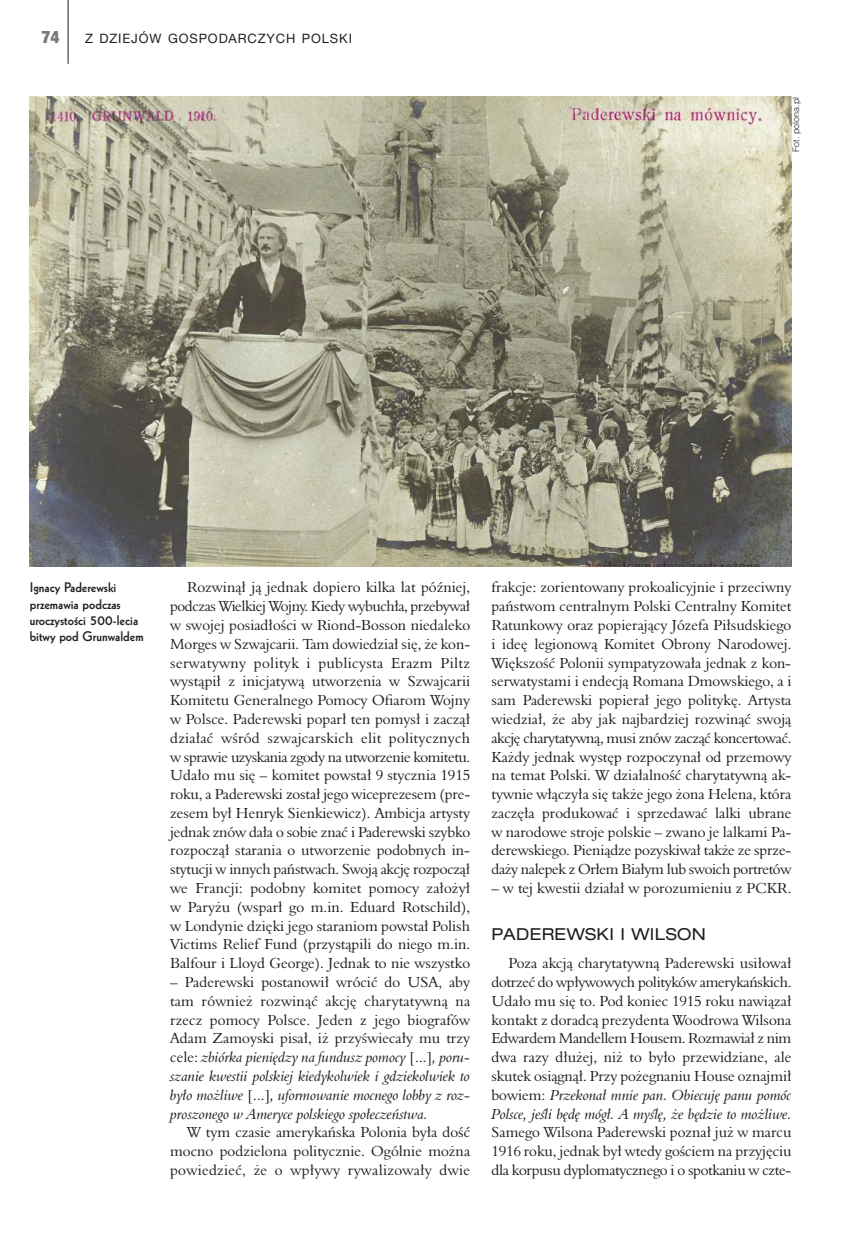
<style>
.page{position:relative;width:851px;height:1234px;background:#fff}
.page>*{position:absolute;margin:0;border:0;box-sizing:border-box;transform-origin:0 0}
.t1{font:900 condensed 17.25px "Helvetica Neue LT Com";color:#797978}
.t2{font:expanded 16.5px "Helvetica Neue LT Com";letter-spacing:.025em;color:#1f1f1e}
.t3{font:15px/18.8px "Aldine 401 EU";letter-spacing:-.005em;color:#1f1f1e;text-align:justify}
.t4{font:italic 15px/18.8px "Aldine 401 EU";color:#1f1f1e;text-align:justify}
.t5{font:700 13.5px/16.2px "Geometric 231 EU";color:#1f1f1e}
.t6{font:12.9px "Helvetica Neue LT Com";letter-spacing:.065em;color:#1f1f1e}
.t7{font:300 9px "Helvetica";color:#1f1f1e}
.s1{font-style:normal}
.s2{font-style:italic}
</style>
<div class="page">
<hr style="left:68px;top:0;width:1px;height:64px;background:#1f1f1e">
<img style="left:30px;top:97px;width:761px;height:469px">
<p class="t1" style="left:42px;top:27px;width:19px">74</p>
<p class="t6" style="left:85px;top:30px;width:268px">Z DZIEJÓW GOSPODARCZYCH POLSKI</p>
<p class="t7" style="left:788px;top:152px;width:57px;rotate:-90deg">Fot. polona.pl</p>
<p class="t5" style="left:30px;top:579px;width:115px">Ignacy Paderewski przemawia podczas uroczystości 500-lecia bitwy pod Grunwaldem</p>
<p class="t3" style="left:170px;top:578px;width:301px;text-indent:17px">Rozwinął ją jednak dopiero kilka lat później, podczas Wielkiej Wojny. Kiedy wybuchła, przebywał w swojej posiadłości w Riond-Bosson niedaleko Morges w Szwajcarii. Tam dowiedział się, że kon&shy;serwatywny polityk i publicysta Erazm Piltz wystąpił z inicjatywą utworzenia w Szwajcarii Komitetu Generalnego Pomocy Ofiarom Wojny w Polsce. Paderewski poparł ten pomysł i zaczął działać wśród szwajcarskich elit politycznych w sprawie uzyskania zgody na utworzenie komitetu.<br>Udało mu się – komitet powstał 9 stycznia 1915 roku, a Paderewski został jego wiceprezesem (pre&shy;zesem był Henryk Sienkiewicz). Ambicja artysty jednak znów dała o sobie znać i Paderewski szybko rozpoczął starania o utworzenie podobnych in&shy;stytucji w innych państwach. Swoją akcję rozpoczął we Francji: podobny komitet pomocy założył w Paryżu (wsparł go m.in. Eduard Rotschild), w Londynie dzięki jego staraniom powstał Polish Victims Relief Fund (przystąpili do niego m.in.<br>Balfour i Lloyd George). Jednak to nie wszystko</p>
<p class="t4" style="left:170px;top:972px;width:301px"><span class="s1">– Paderewski postanowił wrócić do USA, aby tam również rozwinąć akcję charytatywną na rzecz pomocy Polsce. Jeden z jego biografów Adam Zamoyski pisał, iż przyświecały mu trzy cele:</span> zbiórka pieniędzy na fundusz pomocy <span class="s1">[...]</span>, poru&shy;szanie kwestii polskiej kiedykolwiek i gdziekolwiek to było możliwe <span class="s1">[...]</span>, uformowanie mocnego lobby z roz&shy;proszonego w Ameryce polskiego społeczeństwa.</p>
<p class="t3" style="left:170px;top:1122px;width:301px;text-indent:17px">W tym czasie amerykańska Polonia była dość mocno podzielona politycznie. Ogólnie można powiedzieć, że o wpływy rywalizowały dwie</p>
<p class="t3" style="left:491px;top:578px;width:301px">frakcje: zorientowany prokoalicyjnie i przeciwny państwom centralnym Polski Centralny Komitet Ratunkowy oraz popierający Józefa Piłsudskiego i ideę legionową Komitet Obrony Narodowej.<br>Większość Polonii sympatyzowała jednak z kon&shy;serwatystami i endecją Romana Dmowskiego, a i sam Paderewski popierał jego politykę. Artysta wiedział, że aby jak najbardziej rozwinąć swoją akcję charytatywną, musi znów zacząć koncertować.<br>Każdy jednak występ rozpoczynał od przemowy na temat Polski. W działalność charytatywną ak&shy;tywnie włączyła się także jego żona Helena, która zaczęła produkować i sprzedawać lalki ubrane w narodowe stroje polskie – zwano je lalkami Pa&shy;derewskiego. Pieniądze pozyskiwał także ze sprze&shy;daży nalepek z Orłem Białym lub swoich portretów</p>
<p class="t3" style="left:491px;top:878px;width:301px">– w tej kwestii działał w porozumieniu z PCKR.</p>
<p class="t2" style="left:491px;top:923px;width:216px">PADEREWSKI I WILSON</p>
<p class="t3" style="left:491px;top:953px;width:301px;text-indent:17px">Poza akcją charytatywną Paderewski usiłował dotrzeć do wpływowych polityków amerykańskich.<br>Udało mu się to. Pod koniec 1915 roku nawiązał kontakt z doradcą prezydenta Woodrowa Wilsona Edwardem Mandellem Housem. Rozmawiał z nim dwa razy dłużej, niż to było przewidziane, ale skutek osiągnął. Przy pożegnaniu House oznajmił bowiem: <span class="s2">Przekonał mnie pan. Obiecuję panu pomóc Polsce, jeśli będę mógł. A myślę, że będzie to możliwe.</span></p>
<p class="t3" style="left:491px;top:1122px;width:301px">Samego Wilsona Paderewski poznał już w marcu 1916 roku, jednak był wtedy gościem na przyjęciu dla korpusu dyplomatycznego i o spotkaniu w czte-</p>
</div>
